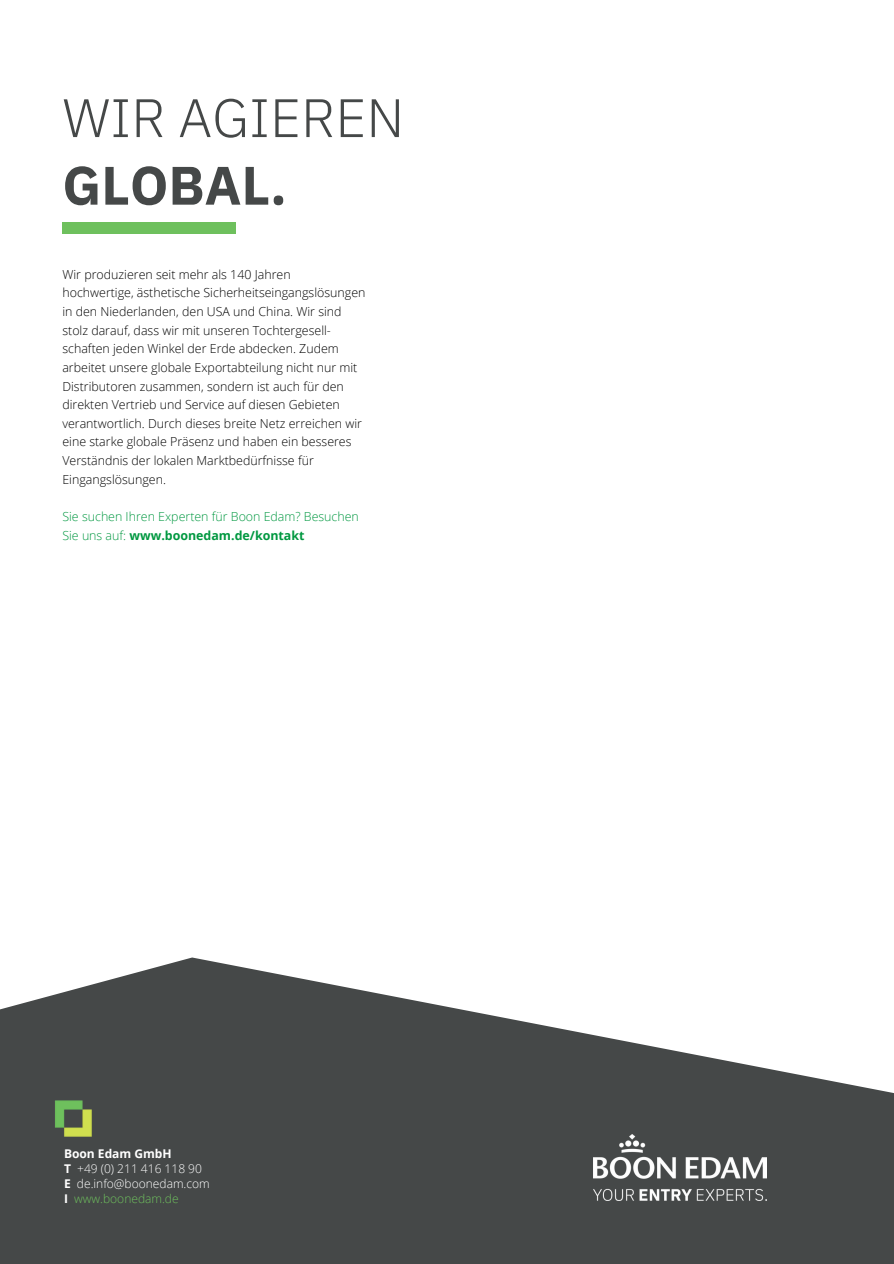
<style>
.page{position:relative;width:894px;height:1264px;background:#fff}
.page>*{position:absolute;margin:0;border:0;box-sizing:border-box;transform-origin:0 0}
.t1{font:300 54px "IBM Plex Sans";color:#454848}
.t2{font:700 54px "IBM Plex Sans";color:#454848}
.t3{font:300 12.45px/18.6px "Open Sans";color:#000}
.t4{font:300 12.45px/18.6px "Open Sans";color:#009840}
.t5{font:300 12px "Open Sans";color:#fff}
.t6{font:300 12px "Open Sans";color:#6ec05d}
.t7{font:700 12px "Open Sans";color:#fff}
.s1{font-weight:700}
.s2{font-weight:700;color:#fff}
</style>
<div class="page">
<div style="left:62px;top:222px;width:174px;height:11px;background:#6ec05d"></div>
<svg style="left:0;top:957px;width:893px;height:306px;fill:#454848"></svg>
<img style="left:52px;top:1097px;width:44px;height:42px">
<img style="left:593px;top:1134px;width:173px;height:66px">
<p class="t1" style="left:62px;top:82px;width:343px">WIR AGIEREN</p>
<p class="t2" style="left:62px;top:149px;width:226px">GLOBAL.</p>
<p class="t3" style="left:62px;top:264px;width:230px">Wir produzieren seit mehr als 140 Jahren</p>
<p class="t3" style="left:62px;top:283px;width:304px">hochwertige, ästhetische Sicherheitseingangslösungen in den Niederlanden, den USA und China. Wir sind stolz darauf, dass wir mit unseren Tochtergesell&shy;schaften jeden Winkel der Erde abdecken. Zudem arbeitet unsere globale Exportabteilung nicht nur mit Distributoren zusammen, sondern ist auch für den direkten Vertrieb und Service auf diesen Gebieten verantwortlich. Durch dieses breite Netz erreichen wir eine starke globale Präsenz und haben ein besseres Verständnis der lokalen Marktbedürfnisse für Eingangslösungen.</p>
<p class="t4" style="left:62px;top:507px;width:298px">Sie suchen Ihren Experten für Boon Edam? Besuchen<br>Sie uns auf: <span class="s1">www.boonedam.de/kontakt</span></p>
<p class="t7" style="left:64px;top:1144px;width:109px">Boon Edam GmbH</p>
<p class="t5" style="left:64px;top:1159px;width:139px"><span class="s1">T</span> +49 (0) 211 416 118 90</p>
<p class="t5" style="left:64px;top:1174px;width:147px"><span class="s1">E</span> de.info@boonedam.com</p>
<p class="t6" style="left:64px;top:1189px;width:116px"><span class="s2">I</span> www.boonedam.de</p>
</div>
